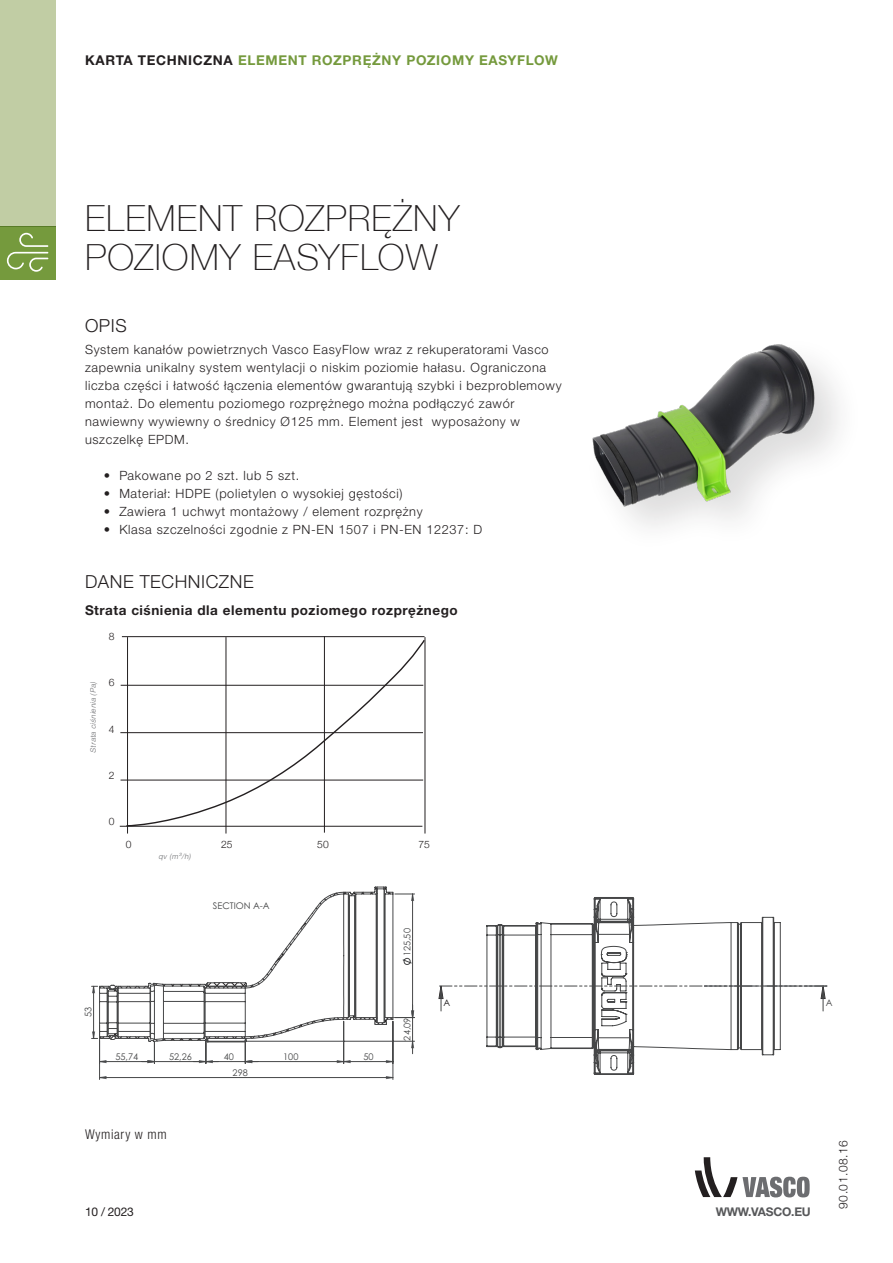
<style>
.page{position:relative;width:893px;height:1263px;background:#fff}
.page>*{position:absolute;margin:0;border:0;box-sizing:border-box;transform-origin:0 0}
.t1{font:100 36px "Helvetica Neue";letter-spacing:.03em;color:#231f20}
.t2{font:300 18px "Helvetica Neue LT Std";letter-spacing:.03em;color:#231f20}
.t3{font:700 13.5px "Helvetica Neue LTW1 G";letter-spacing:.05em;color:#759a3d}
.t4{font:700 13.5px "Helvetica Neue LTW1 G";letter-spacing:.04em;color:#231f20}
.t5{font:300 condensed 13.5px "Helvetica Neue LT Std";letter-spacing:.05em;color:#231f20}
.TEKST_POLEN{font:300 12.75px/18px "Helvetica Neue LTW1 G";letter-spacing:.05em;color:#231f20}
.t6{font:700 12px "Helvetica Neue LT Std";letter-spacing:-.02em;color:#57585a}
.t7{font:300 12px "Helvetica Neue LT Std";letter-spacing:.04em;color:#231f20}
.t8{font:12px "Helvetica Neue LT Std";letter-spacing:-.02em;color:#231f20}
.t9{font:300 10.35px "Helvetica Neue";color:#231f20}
.t10{font:9.15px "Century Gothic";color:#464748}
.t11{font:9.15px "Century Gothic";color:#231f20}
.TABEL_TEKST_GRIJS_POLEN_AANGEPAST{font:italic 300 7.5px "Helvetica Neue LTW1 G";color:#6c6d70}
.s1{color:#231f20}
</style>
<div class="page">
<div style="left:0;top:0;width:55px;height:226px;background:#c1cda4"></div>
<div style="left:0;top:226px;width:55px;height:54px;background:#759a3d"></div>
<svg style="left:7px;top:233px;width:41px;height:39px"></svg>
<img style="left:592px;top:344px;width:247px;height:180px">
<hr style="left:122px;top:636px;width:303px;height:1px;background:#231f20">
<hr style="left:121px;top:685px;width:302px;height:1px;background:#231f20">
<hr style="left:120px;top:732px;width:303px;height:1px;background:#231f20">
<hr style="left:121px;top:780px;width:302px;height:1px;background:#231f20">
<hr style="left:120px;top:826px;width:302px;height:1px;background:#231f20">
<hr style="left:127px;top:637px;width:1px;height:196px;background:#231f20">
<hr style="left:425px;top:637px;width:1px;height:196px;background:#231f20">
<hr style="left:226px;top:637px;width:1px;height:196px;background:#231f20">
<hr style="left:324px;top:636px;width:1px;height:197px;background:#231f20">
<svg style="left:125px;top:639px;width:301px;height:188px"></svg>
<hr style="left:99px;top:1025px;width:1px;height:54px;background:#464748">
<hr style="left:393px;top:1021px;width:1px;height:58px;background:#464748">
<svg style="left:93px;top:894px;width:321px;height:111px"></svg>
<svg style="left:92px;top:1005px;width:323px;height:73px"></svg>
<svg style="left:99px;top:887px;width:294px;height:155px"></svg>
<svg style="left:438px;top:985px;width:389px;height:26px"></svg>
<svg style="left:486px;top:897px;width:295px;height:178px"></svg>
<svg style="left:695px;top:1157px;width:115px;height:40px"></svg>
<p class="t3" style="left:85px;top:52px;width:474px"><span class="s1">KARTA TECHNICZNA</span> ELEMENT ROZPRĘŻNY POZIOMY EASYFLOW</p>
<p class="t1" style="left:85px;top:191px;width:376px">ELEMENT ROZPRĘŻNY</p>
<p class="t1" style="left:85px;top:230px;width:354px">POZIOMY EASYFLOW</p>
<p class="t2" style="left:85px;top:314px;width:43px">OPIS</p>
<p class="TEKST_POLEN" style="left:85px;top:340px;width:478px">System kanałów powietrznych Vasco EasyFlow wraz z rekuperatorami Vasco zapewnia unikalny system wentylacji o niskim poziomie hałasu. Ograniczona liczba części i łatwość łączenia elementów gwarantują szybki i bezproblemowy montaż. Do elementu poziomego rozprężnego można podłączyć zawór nawiewny wywiewny o średnicy Ø125 mm. Element jest wyposażony w uszczelkę EPDM.</p>
<p class="TEKST_POLEN" style="left:104px;top:466px;width:197px">• Pakowane po 2 szt. lub 5 szt.</p>
<p class="TEKST_POLEN" style="left:104px;top:484px;width:300px">• Materiał: HDPE (polietylen o wysokiej gęstości)</p>
<p class="TEKST_POLEN" style="left:104px;top:502px;width:320px">• Zawiera 1 uchwyt montażowy / element rozprężny</p>
<p class="TEKST_POLEN" style="left:104px;top:520px;width:380px">• Klasa szczelności zgodnie z PN-EN 1507 i PN-EN 12237: D</p>
<p class="t2" style="left:85px;top:571px;width:170px">DANE TECHNICZNE</p>
<p class="t4" style="left:85px;top:601px;width:374px">Strata ciśnienia dla elementu poziomego rozprężnego</p>
<p class="TABEL_TEKST_GRIJS_POLEN_AANGEPAST" style="left:88px;top:753px;width:73px;rotate:-90deg">Strata ciśnienia (Pa)</p>
<p class="t9" style="left:109px;top:628px;width:7px">8</p>
<p class="t9" style="left:109px;top:674px;width:7px">6</p>
<p class="t9" style="left:109px;top:721px;width:7px">4</p>
<p class="t9" style="left:109px;top:767px;width:7px">2</p>
<p class="t9" style="left:109px;top:813px;width:7px">0</p>
<p class="t9" style="left:126px;top:836px;width:7px">0</p>
<p class="t9" style="left:221px;top:836px;width:13px">25</p>
<p class="t9" style="left:317px;top:836px;width:13px">50</p>
<p class="t9" style="left:418px;top:836px;width:13px">75</p>
<p class="TABEL_TEKST_GRIJS_POLEN_AANGEPAST" style="left:159px;top:852px;width:35px">qv (m³/h)</p>
<p class="t10" style="left:213px;top:900px;width:58px">SECTION A-A</p>
<p class="t10" style="left:402px;top:956px;width:29px;rotate:-90deg">125,50</p>
<p class="t10" style="left:83px;top:1017px;width:12px;rotate:-90deg">53</p>
<p class="t10" style="left:115px;top:1051px;width:24px">55,74</p>
<p class="t10" style="left:169px;top:1051px;width:24px">52,26</p>
<p class="t10" style="left:224px;top:1051px;width:12px">40</p>
<p class="t10" style="left:233px;top:1067px;width:17px">298</p>
<p class="t10" style="left:283px;top:1051px;width:17px">100</p>
<p class="t10" style="left:363px;top:1051px;width:12px">50</p>
<p class="t10" style="left:402px;top:1040px;width:24px;rotate:-90deg">24,09</p>
<p class="t11" style="left:444px;top:997px;width:8px">A</p>
<p class="t10" style="left:826px;top:997px;width:8px">A</p>
<p class="t5" style="left:85px;top:1126px;width:83px">Wymiary w mm</p>
<p class="t8" style="left:85px;top:1205px;width:50px">10 / 2023</p>
<p class="t6" style="left:716px;top:1204px;width:97px">WWW.VASCO.EU</p>
<p class="t7" style="left:836px;top:1209px;width:70px;rotate:-90deg">90.01.08.16</p>
</div>
